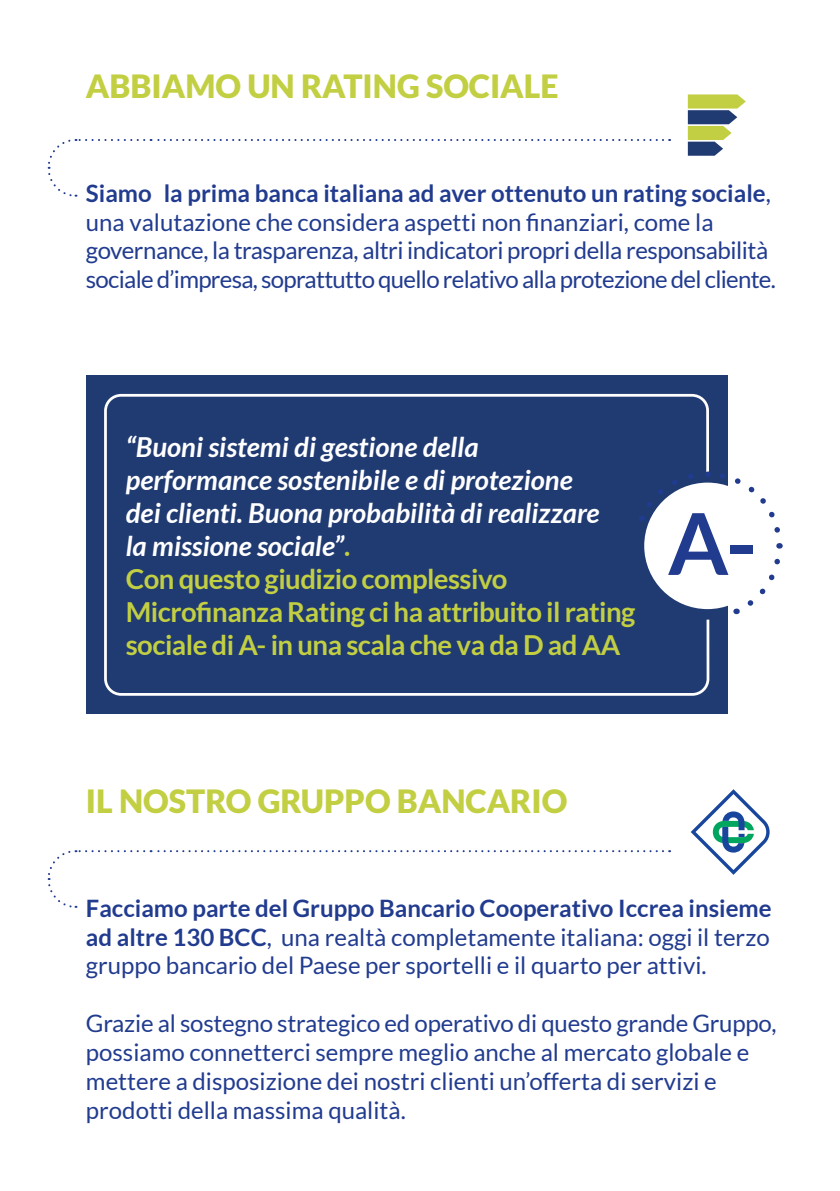
<style>
.page{position:relative;width:840px;height:1191px;background:#fff}
.page>*{position:absolute;margin:0;border:0;box-sizing:border-box;transform-origin:0 0}
.t1{font:700 85.4px "Lato";color:#213b8f}
.t2{font:900 32px "Lato";color:#c2cf42}
.t3{font:italic 700 27.6px/33px "Lato";color:#fff}
.t4{font:24px/28.8px "Lato";color:#213b8f;text-align:justify}
.t5{font:24px/28.8px "Lato";letter-spacing:-.02em;color:#213b8f}
.s1{font-weight:700}
.s2{font-style:normal;color:#c2cf42}
</style>
<div class="page">
<div style="left:86px;top:376px;width:641px;height:338px;background:#203a72"></div>
<svg style="left:104px;top:393px;width:606px;height:303px"></svg>
<div style="left:644px;top:482px;width:126px;height:127px;background:#fff;border-radius:50%"></div>
<svg style="left:747px;top:543px;width:36px;height:63px"></svg>
<svg style="left:707px;top:469px;width:73px;height:64px"></svg>
<svg style="left:637px;top:470px;width:60px;height:51px"></svg>
<svg style="left:150px;top:850px;width:508px;height:2px"></svg>
<svg style="left:47px;top:850px;width:97px;height:58px"></svg>
<svg style="left:687px;top:94px;width:58px;height:62px"></svg>
<svg style="left:150px;top:139px;width:508px;height:2px"></svg>
<svg style="left:47px;top:139px;width:97px;height:58px"></svg>
<svg style="left:690px;top:789px;width:79px;height:86px"></svg>
<h2 class="t2" style="left:86px;top:67px;width:474px">ABBIAMO UN RATING SOCIALE</h2>
<p class="t5" style="left:86px;top:178px;width:691px"><span class="s1">Siamo la prima banca italiana ad aver ottenuto un rating sociale</span>, una valutazione che considera aspetti non finanziari, come la governance, la trasparenza, altri indicatori propri della responsabilità sociale d’impresa, soprattutto quello relativo alla protezione del cliente.</p>
<p class="t3" style="left:126px;top:430px;width:511px">“Buoni sistemi di gestione della<br>performance sostenibile e di protezione<br>dei clienti. Buona probabilità di realizzare<br>la missione sociale”<span class="s2">.<br>Con questo giudizio complessivo Microfinanza Rating ci ha attribuito il rating sociale di A- in una scala che va da D ad AA</span></p>
<h1 class="t1" style="left:667px;top:495px;width:90px">A-</h1>
<h2 class="t2" style="left:86px;top:782px;width:483px">IL NOSTRO GRUPPO BANCARIO</h2>
<p class="t4" style="left:86px;top:893px;width:686px"><span class="s1">Facciamo parte del Gruppo Bancario Cooperativo Iccrea insieme ad altre 130 BCC</span>, una realtà completamente italiana: oggi il terzo gruppo bancario del Paese per sportelli e il quarto per attivi.</p>
<p class="t4" style="left:86px;top:1008px;width:691px;text-align:left">Grazie al sostegno strategico ed operativo di questo grande Gruppo, possiamo connetterci sempre meglio anche al mercato globale e mettere a disposizione dei nostri clienti un’offerta di servizi e prodotti della massima qualità.</p>
</div>
